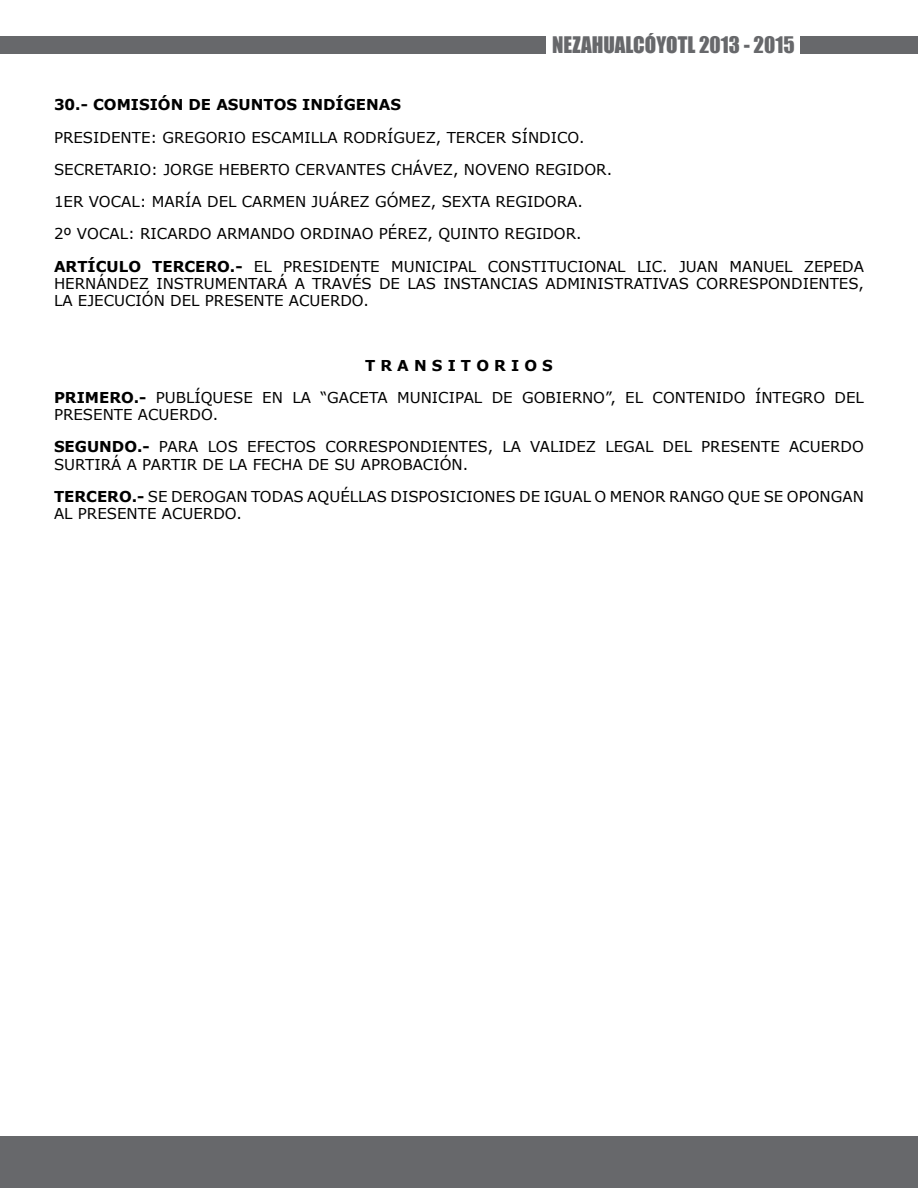
<style>
.page{position:relative;width:918px;height:1188px;background:#fff}
.page>*{position:absolute;margin:0;border:0;box-sizing:border-box;transform-origin:0 0}
.t1{font:21px "Impact";color:#67686b}
.t2{font:15px/32.2px "Verdana";color:#000}
.t3{font:700 15px "Verdana";color:#000}
.s1{font-weight:700}
</style>
<div class="page">
<div style="left:0;top:1136px;width:918px;height:52px;background:#67686b"></div>
<div style="left:800px;top:36px;width:118px;height:18px;background:#67686b"></div>
<div style="left:0;top:36px;width:546px;height:18px;background:#67686b"></div>
<h1 class="t1" style="left:552px;top:28px;width:244px">NEZAHUALCÓYOTL 2013 - 2015</h1>
<p class="t3" style="left:54px;top:94px;width:349px">30.- COMISIÓN DE ASUNTOS INDÍGENAS</p>
<p class="t2" style="left:54px;top:121px;width:812px">PRESIDENTE: GREGORIO ESCAMILLA RODRÍGUEZ, TERCER SÍNDICO.<br>SECRETARIO: JORGE HEBERTO CERVANTES CHÁVEZ, NOVENO REGIDOR.<br>1ER VOCAL: MARÍA DEL CARMEN JUÁREZ GÓMEZ, SEXTA REGIDORA.<br>2º VOCAL: RICARDO ARMANDO ORDINAO PÉREZ, QUINTO REGIDOR.<br><span class="s1">ARTÍCULO TERCERO.-</span> EL PRESIDENTE MUNICIPAL CONSTITUCIONAL LIC. JUAN MANUEL ZEPEDA</p>
<p class="t2" style="left:54px;top:275px;width:812px;line-height:17.2px">HERNÁNDEZ INSTRUMENTARÁ A TRAVÉS DE LAS INSTANCIAS ADMINISTRATIVAS CORRESPONDIENTES,<br>LA EJECUCIÓN DEL PRESENTE ACUERDO.</p>
<p class="t2" style="left:54px;top:349px;width:812px;text-align:center"><span class="s1">T R A N S I T O R I O S<br>PRIMERO.-</span> PUBLÍQUESE EN LA “GACETA MUNICIPAL DE GOBIERNO”, EL CONTENIDO ÍNTEGRO DEL</p>
<p class="t2" style="left:54px;top:398px;width:812px">PRESENTE ACUERDO.<br><span class="s1">SEGUNDO.-</span> PARA LOS EFECTOS CORRESPONDIENTES, LA VALIDEZ LEGAL DEL PRESENTE ACUERDO</p>
<p class="t2" style="left:54px;top:448px;width:811px">SURTIRÁ A PARTIR DE LA FECHA DE SU APROBACIÓN.<br><span class="s1">TERCERO.-</span> SE DEROGAN TODAS AQUÉLLAS DISPOSICIONES DE IGUAL O MENOR RANGO QUE SE OPONGAN</p>
<p class="t2" style="left:54px;top:497px;width:190px">AL PRESENTE ACUERDO.</p>
</div>
